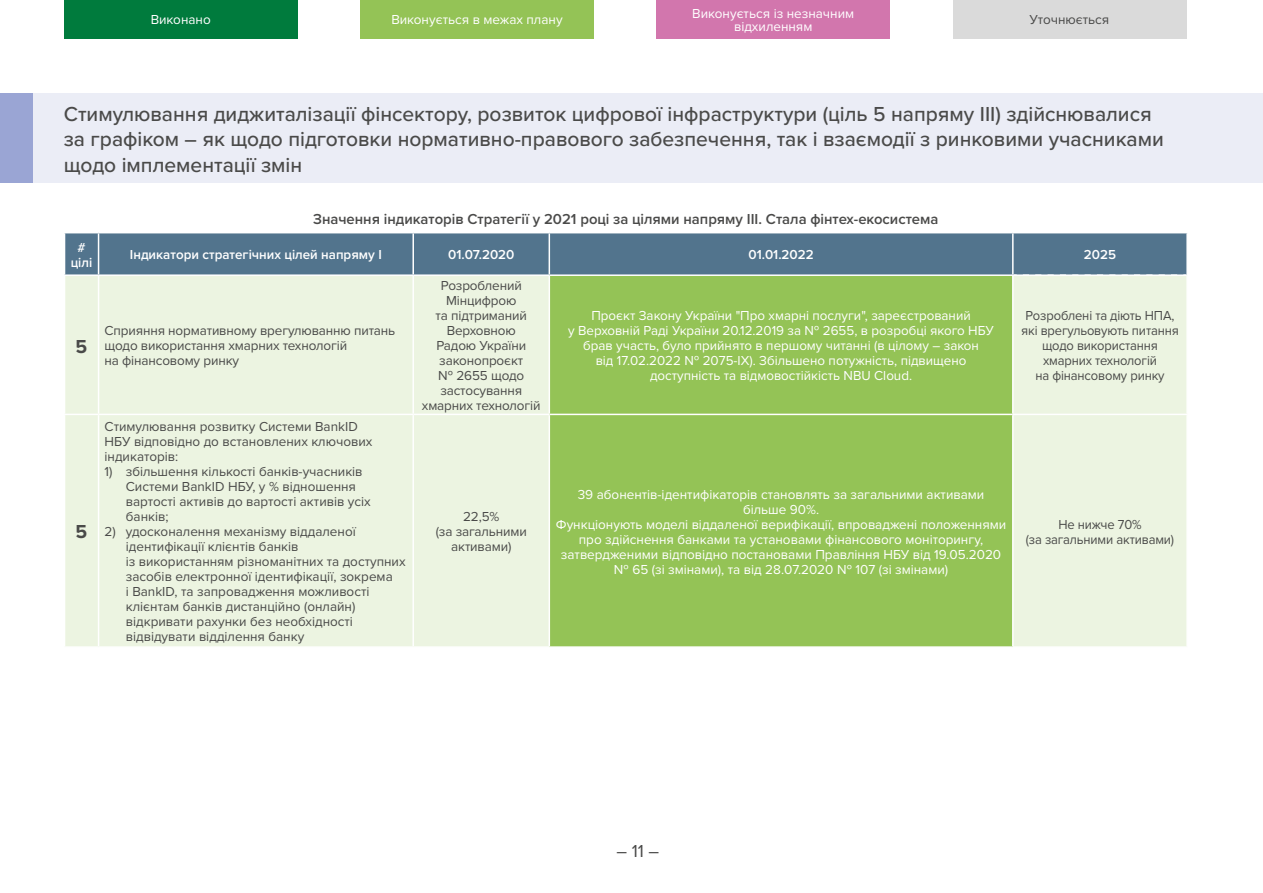
<style>
.page{position:relative;width:1263px;height:893px;background:#fff}
.page>*{position:absolute;margin:0;border:0;box-sizing:border-box;transform-origin:0 0}
.t1{font:500 21px/25.2px "Proxima Nova";color:#4a4a49}
.t2{font:700 19.5px "Proxima Nova";color:#4a4a49}
.t3{font:18px "Proxima Nova";color:#4a4a49}
.t4{font:600 15px "Proxima Nova";color:#4a4a49}
.t5{font:13.5px/15px "Proxima Nova";color:#4a4a49}
.t6{font:13.5px/15px "Proxima Nova";color:#fff;text-align:center}
.t7{font:13.5px/15px "Proxima Nova";color:#4a4a49;text-align:center;scale:.96 1}
.t8{font:600 13.5px/15px "Proxima Nova";color:#fff;text-align:center}
</style>
<div class="page">
<div style="left:65px;top:233px;width:1121px;height:41px;background:#52748d"></div>
<div style="left:65px;top:276px;width:1121px;height:370px;background:#ecf4e1"></div>
<svg style="left:550px;top:276px;width:462px;height:370px;background:#94c357"></svg>
<hr style="left:98px;top:233px;width:1px;height:41px;background:#fff">
<hr style="left:412px;top:233px;width:2px;height:41px;background:#fff">
<hr style="left:549px;top:233px;width:1px;height:41px;background:#fff">
<hr style="left:1012px;top:233px;width:1px;height:41px;background:#fff">
<hr style="left:98px;top:276px;width:1px;height:138px;background:#fff">
<hr style="left:412px;top:276px;width:2px;height:138px;background:#fff">
<hr style="left:549px;top:276px;width:1px;height:138px;background:#fff">
<hr style="left:1012px;top:276px;width:1px;height:138px;background:#fff">
<hr style="left:64px;top:414px;width:35px;height:1px;background:#fff">
<hr style="left:99px;top:414px;width:314px;height:1px;background:#fff">
<hr style="left:98px;top:415px;width:1px;height:231px;background:#fff">
<hr style="left:413px;top:414px;width:136px;height:1px;background:#fff">
<hr style="left:412px;top:415px;width:2px;height:231px;background:#fff">
<hr style="left:549px;top:414px;width:464px;height:1px;background:#fff">
<hr style="left:549px;top:415px;width:1px;height:231px;background:#fff">
<hr style="left:1013px;top:414px;width:175px;height:1px;background:#fff">
<hr style="left:1012px;top:415px;width:1px;height:231px;background:#fff">
<svg style="left:1023px;top:274px;width:163px;height:1px"></svg>
<div style="left:0;top:94px;width:1263px;height:89px;background:#ebedf6"></div>
<div style="left:0;top:94px;width:33px;height:89px;background:#9aa5d4"></div>
<div style="left:952px;top:0;width:234px;height:38px;background:#dadada"></div>
<div style="left:656px;top:0;width:234px;height:38px;background:#d276ad"></div>
<div style="left:360px;top:0;width:234px;height:38px;background:#94c356"></div>
<div style="left:64px;top:0;width:234px;height:38px;background:#007b3d"></div>
<p class="t6" style="left:151px;top:12px;width:62px">Виконано</p>
<p class="t6" style="left:391px;top:12px;width:173px">Виконується в межах плану</p>
<p class="t6" style="left:692px;top:7px;width:163px;line-height:13.5px">Виконується із незначним відхиленням</p>
<p class="t5" style="left:1030px;top:12px;width:81px">Уточнюється</p>
<p class="t1" style="left:64px;top:102px;width:1101px">Стимулювання диджиталізації фінсектору, розвиток цифрової інфраструктури (ціль 5 напряму III) здійснювалися за графіком – як щодо підготовки нормативно-правового забезпечення, так і взаємодії з ринковими учасниками щодо імплементації змін</p>
<p class="t4" style="left:313px;top:210px;width:627px">Значення індикаторів Стратегії у 2021 році за цілями напряму III. Стала фінтех-екосистема</p>
<p class="t8" style="left:71px;top:240px;width:23px"># цілі</p>
<p class="t8" style="left:130px;top:248px;width:253px">Індикатори стратегічних цілей напряму I</p>
<p class="t8" style="left:448px;top:248px;width:68px">01.07.2020</p>
<p class="t8" style="left:748px;top:248px;width:67px">01.01.2022</p>
<p class="t8" style="left:1084px;top:248px;width:34px">2025</p>
<h2 class="t2" style="left:76px;top:334px;width:13px">5</h2>
<h2 class="t2" style="left:76px;top:520px;width:13px">5</h2>
<p class="t5" style="left:105px;top:323px;width:292px">Сприяння нормативному врегулюванню питань щодо використання хмарних технологій<br>на фінансовому ринку</p>
<p class="t5" style="left:105px;top:419px;width:269px">Стимулювання розвитку Системи BankID<br>НБУ відповідно до встановлених ключових індикаторів:</p>
<p class="t5" style="left:126px;top:464px;width:246px;text-indent:-21px">1) збільшення кількості банків-учасників<br>Системи BankID НБУ, у % відношення вартості активів до вартості активів усіх банків;</p>
<p class="t5" style="left:126px;top:524px;width:281px;text-indent:-21px">2) удосконалення механізму віддаленої ідентифікації клієнтів банків<br>із використанням різноманітних та доступних засобів електронної ідентифікації, зокрема<br>і BankID, та запровадження можливості клієнтам банків дистанційно (онлайн) відкривати рахунки без необхідності відвідувати відділення банку</p>
<p class="t5" style="left:422px;top:278px;width:120px;text-align:center">Розроблений<br>Мінцифрою<br>та підтриманий<br>Верховною<br>Радою України законопроєкт<br>№ 2655 щодо застосування хмарних технологій</p>
<p class="t5" style="left:436px;top:509px;width:93px;text-align:center">22,5%<br>(за загальними активами)</p>
<p class="t6" style="left:568px;top:308px;width:427px">Проєкт Закону України "Про хмарні послуги", зареєстрований<br>у Верховній Раді України 20.12.2019 за № 2655, в розробці якого НБУ брав участь, було прийнято в першому читанні (в цілому – закон<br>від 17.02.2022 № 2075-IX). Збільшено потужність, підвищено доступність та відмовостійкість NBU Cloud.</p>
<p class="t7" style="left:1021px;top:308px;width:166px">Розроблені та діють НПА, які врегульовують питання щодо використання хмарних технологій<br>на фінансовому ринку</p>
<p class="t6" style="left:556px;top:487px;width:452px">39 абонентів-ідентифікаторів становлять за загальними активами більше 90%.<br>Функціонують моделі віддаленої верифікації, впроваджені положеннями про здійснення банками та установами фінансового моніторингу, затвердженими відповідно постановами Правління НБУ від 19.05.2020 № 65 (зі змінами), та від 28.07.2020 № 107 (зі змінами)</p>
<p class="t7" style="left:1026px;top:517px;width:156px">Не нижче 70%<br>(за загальними активами)</p>
<h3 class="t3" style="left:616px;top:840px;width:44px">– 11 –</h3>
</div>
